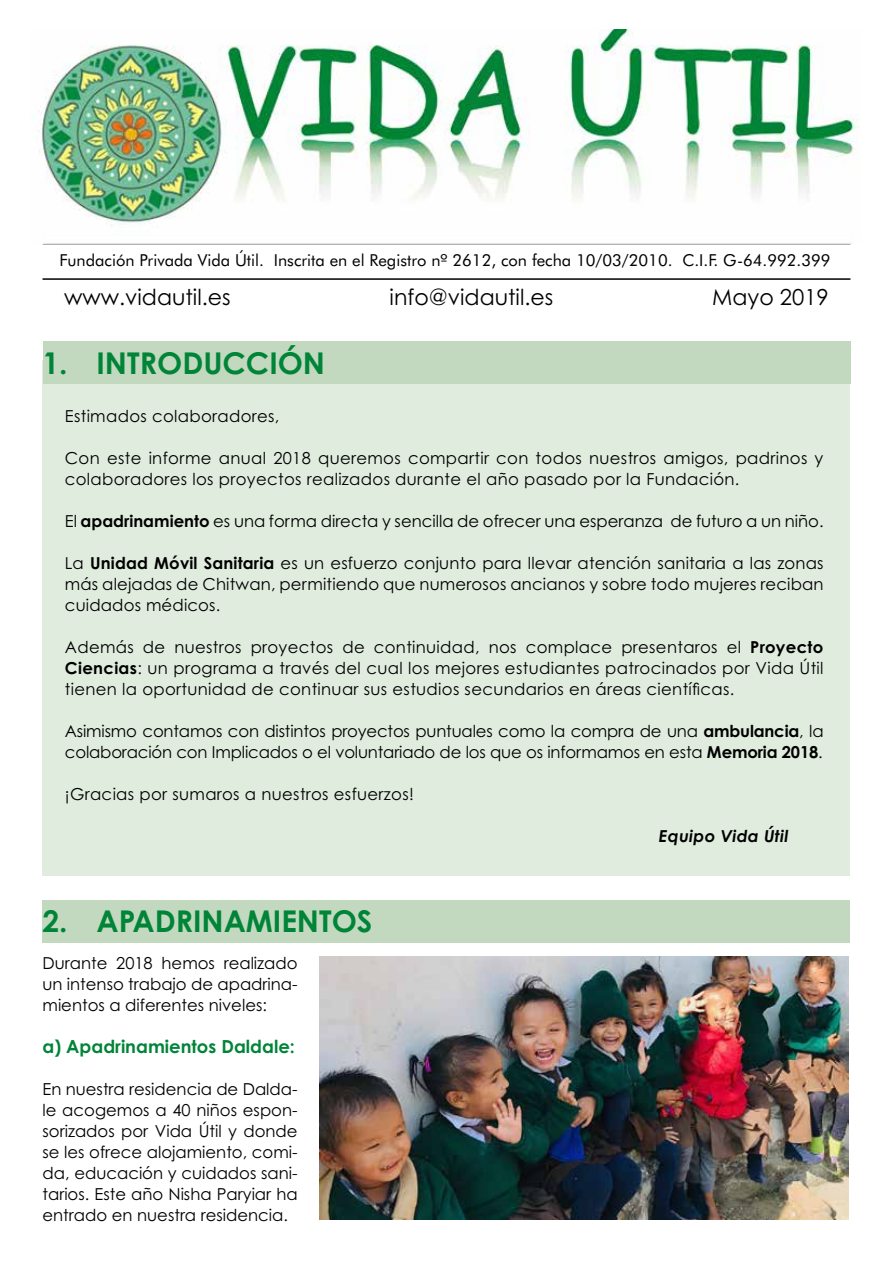
<style>
.page{position:relative;width:893px;height:1263px;background:#fff}
.page>*{position:absolute;margin:0;border:0;box-sizing:border-box;transform-origin:0 0}
.t1{font:700 30px "Century Gothic";color:#008438}
.t2{font:22.05px "Century Gothic";color:#000}
.t3{font:700 18px "Century Gothic";color:#008438}
.t4{font:16.5px/21px "Century Gothic";letter-spacing:.01em;color:#000;text-align:justify}
.t5{font:16.5px/21px "Century Gothic";letter-spacing:-.01em;color:#000}
.t6{font:16.5px "Futura BT";color:#000}
.t7{font:italic 700 16.5px "Century Gothic";letter-spacing:.02em;color:#000}
.s1{font-weight:700}
</style>
<div class="page">
<div style="left:43px;top:360px;width:807px;height:516px;background:#e0edde"></div>
<hr style="left:43px;top:243px;width:807px;height:1px;background:#000">
<hr style="left:43px;top:278px;width:807px;height:2px;background:#000">
<div style="left:43px;top:341px;width:807px;height:43px;background:#c2d9bf"></div>
<img style="left:33px;top:30px;width:826px;height:194px">
<img style="left:319px;top:957px;width:530px;height:263px">
<div style="left:43px;top:900px;width:807px;height:42px;background:#c2d9bf"></div>
<p class="t6" style="left:60px;top:250px;width:773px">Fundación Privada Vida Útil. Inscrita en el Registro nº 2612, con fecha 10/03/2010. C.I.F. G-64.992.399</p>
<h2 class="t2" style="left:64px;top:284px;width:168px">www.vidautil.es</h2>
<h2 class="t2" style="left:390px;top:284px;width:165px">info@vidautil.es</h2>
<h2 class="t2" style="left:712px;top:284px;width:118px">Mayo 2019</h2>
<h1 class="t1" style="left:43px;top:345px;width:284px">1. INTRODUCCIÓN</h1>
<p class="t4" style="left:65px;top:405px;width:216px">Estimados colaboradores,</p>
<p class="t4" style="left:65px;top:447px;width:760px">Con este informe anual 2018 queremos compartir con todos nuestros amigos, padrinos y colaboradores los proyectos realizados durante el año pasado por la Fundación.</p>
<p class="t4" style="left:65px;top:510px;width:760px">El <span class="s1">apadrinamiento</span> es una forma directa y sencilla de ofrecer una esperanza de futuro a un niño.</p>
<p class="t4" style="left:65px;top:552px;width:760px">La <span class="s1">Unidad Móvil Sanitaria</span> es un esfuerzo conjunto para llevar atención sanitaria a las zonas más alejadas de Chitwan, permitiendo que numerosos ancianos y sobre todo mujeres reciban cuidados médicos.</p>
<p class="t4" style="left:65px;top:636px;width:760px">Además de nuestros proyectos de continuidad, nos complace presentaros el <span class="s1">Proyecto Ciencias</span>: un programa a través del cual los mejores estudiantes patrocinados por Vida Útil tienen la oportunidad de continuar sus estudios secundarios en áreas científicas.</p>
<p class="t5" style="left:65px;top:720px;width:760px">Asimismo contamos con distintos proyectos puntuales como la compra de una <span class="s1">ambulancia</span>, la colaboración con Implicados o el voluntariado de los que os informamos en esta <span class="s1">Memoria 2018</span>.</p>
<p class="t4" style="left:65px;top:783px;width:351px">¡Gracias por sumaros a nuestros esfuerzos!</p>
<p class="t7" style="left:659px;top:826px;width:131px">Equipo Vida Útil</p>
<h1 class="t1" style="left:43px;top:902px;width:331px">2. APADRINAMIENTOS</h1>
<p class="t4" style="left:43px;top:952px;width:257px">Durante 2018 hemos realizado un intenso trabajo de apadrina&shy;mientos a diferentes niveles:</p>
<p class="t3" style="left:43px;top:1035px;width:254px">a) Apadrinamientos Daldale:</p>
<p class="t4" style="left:43px;top:1078px;width:257px">En nuestra residencia de Dalda&shy;le acogemos a 40 niños espon&shy;sorizados por Vida Útil y donde se les ofrece alojamiento, comi&shy;da, educación y cuidados sani&shy;tarios. Este año Nisha Paryiar ha entrado en nuestra residencia.</p>
</div>
